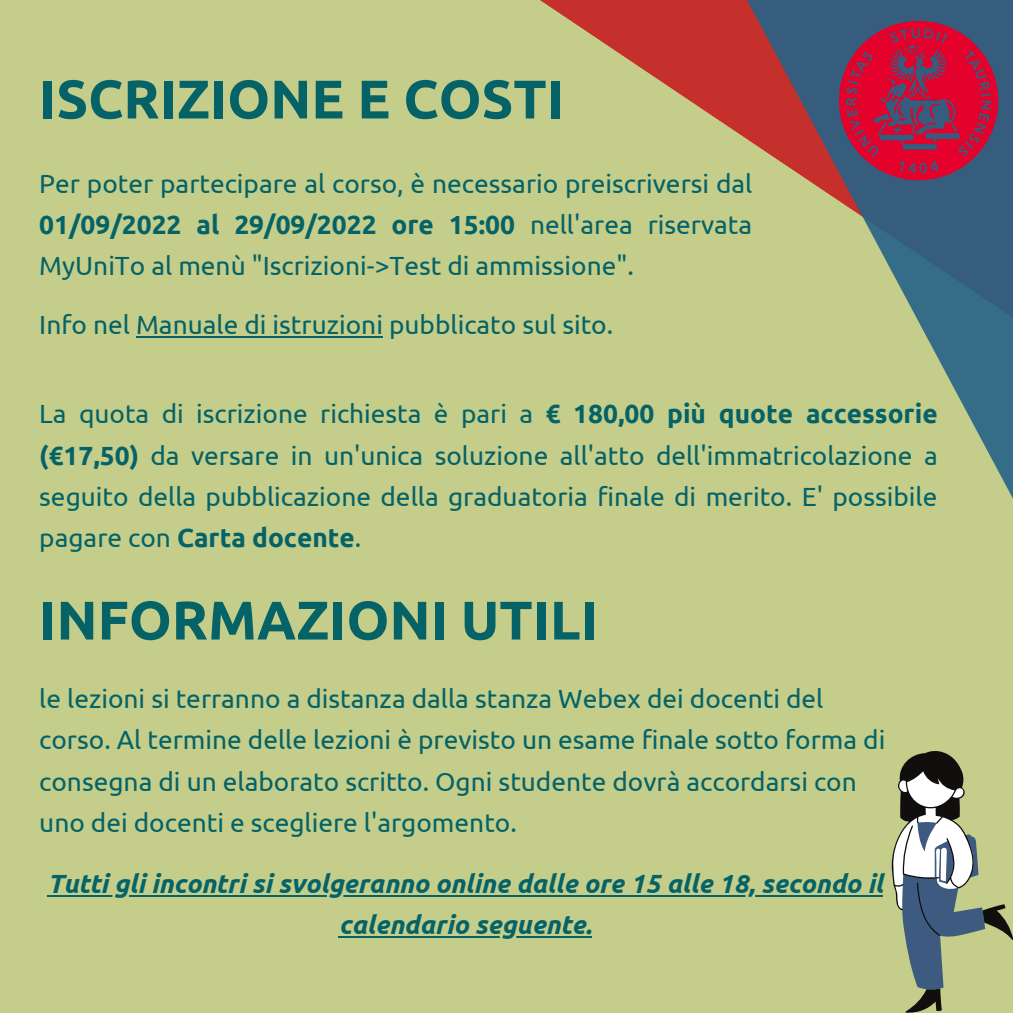
<style>
.page{position:relative;width:1013px;height:1013px;background:#fff}
.page>*{position:absolute;margin:0;border:0;box-sizing:border-box;transform-origin:0 0}
.t1{font:700 54.38px "Ubuntu";color:#056367}
.t2{font:26.25px/41.2px "Ubuntu";color:#056367;text-align:justify}
.t3{font:italic 700 26.25px/41.2px "Ubuntu";color:#056367;text-align:center}
.s1{font-weight:700}
</style>
<div class="page">
<div style="left:0;top:0;width:1012px;height:1012px;background:#c5cd8a"></div>
<svg style="left:891px;top:751px;width:121px;height:261px"></svg>
<hr style="left:136px;top:336px;width:247px;height:2px;background:#056367">
<hr style="left:48px;top:894px;width:835px;height:2px;background:#056367">
<hr style="left:339px;top:935px;width:253px;height:2px;background:#056367">
<svg style="left:540px;top:0;width:472px;height:497px"></svg>
<img style="left:825px;top:13px;width:185px;height:170px">
<h1 class="t1" style="left:39px;top:68px;width:526px">ISCRIZIONE E COSTI</h1>
<p class="t2" style="left:39px;top:162px;width:714px">Per poter partecipare al corso, è necessario preiscriversi dal <span class="s1">01/09/2022 al 29/09/2022 ore 15:00</span> nell'area riservata MyUniTo al menù "Iscrizioni-&gt;Test di ammissione".</p>
<p class="t2" style="left:39px;top:304px;width:575px">Info nel Manuale di istruzioni pubblicato sul sito.</p>
<p class="t2" style="left:39px;top:393px;width:900px">La quota di iscrizione richiesta è pari a <span class="s1">€ 180,00 più quote accessorie (€17,50)</span> da versare in un'unica soluzione all'atto dell'immatricolazione a seguito della pubblicazione della graduatoria finale di merito. E' possibile pagare con <span class="s1">Carta docente</span>.</p>
<h1 class="t1" style="left:39px;top:589px;width:560px">INFORMAZIONI UTILI</h1>
<p class="t2" style="left:39px;top:677px;width:847px;text-align:left">le lezioni si terranno a distanza dalla stanza Webex dei docenti del corso. Al termine delle lezioni è previsto un esame finale sotto forma di consegna di un elaborato scritto. Ogni studente dovrà accordarsi con uno dei docenti e scegliere l'argomento.</p>
<p class="t3" style="left:48px;top:862px;width:836px">Tutti gli incontri si svolgeranno online dalle ore 15 alle 18, secondo il calendario seguente.</p>
</div>
